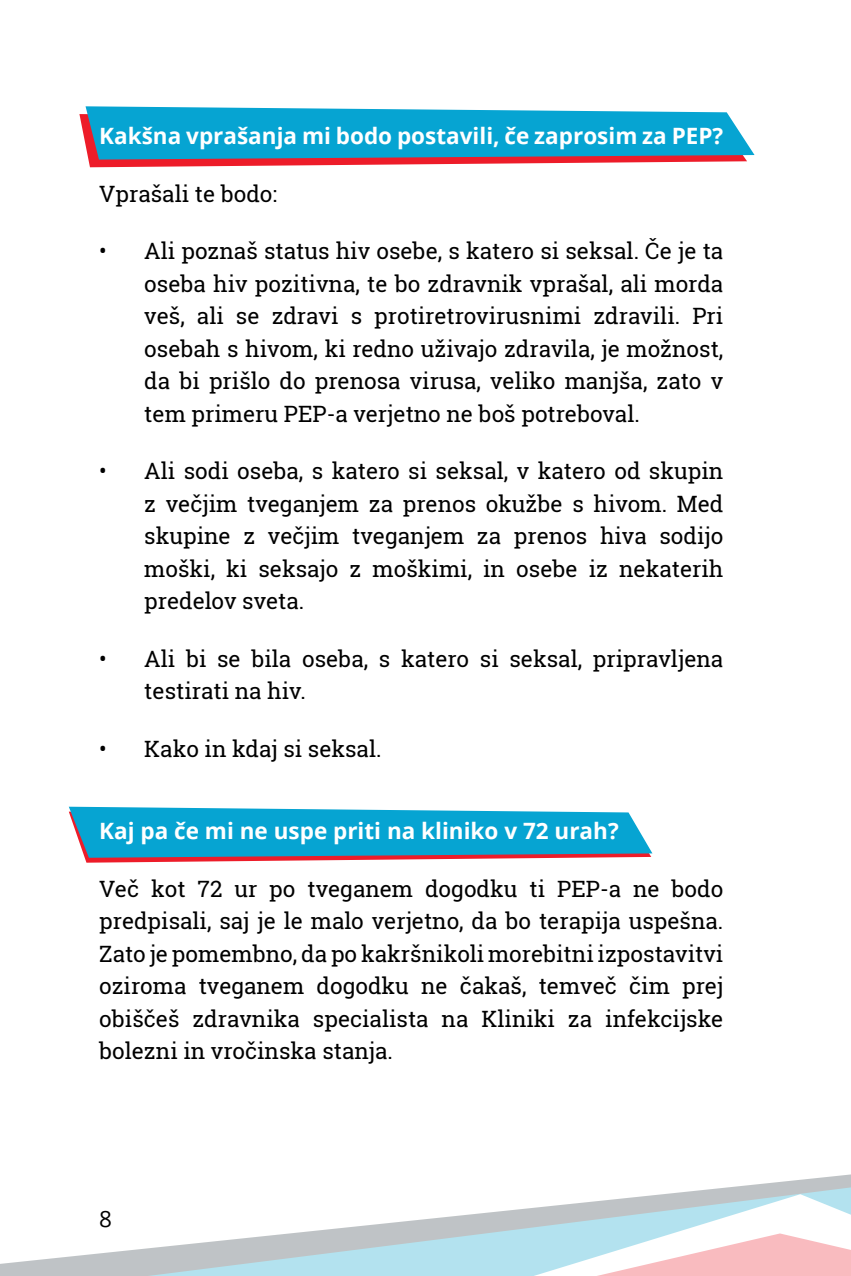
<style>
.page{position:relative;width:851px;height:1276px;background:#fff}
.page>*{position:absolute;margin:0;border:0;box-sizing:border-box;transform-origin:0 0}
.t1{font:22.5px/32.5px "Roboto Slab";color:#000;text-align:justify}
.t2{font:700 22.5px "Open Sans";color:#fff}
.t3{font:22.5px "Open Sans";color:#000}
</style>
<div class="page">
<svg style="left:0;top:1174px;width:850px;height:102px"></svg>
<svg style="left:464px;top:1194px;width:386px;height:82px"></svg>
<svg style="left:69px;top:806px;width:583px;height:56px;background:#38a5ca"></svg>
<svg style="left:79px;top:106px;width:675px;height:61px;background:#409ec3"></svg>
<p class="t2" style="left:99px;top:120px;width:625px">Kakšna vprašanja mi bodo postavili, če zaprosim za PEP?</p>
<p class="t1" style="left:99px;top:177px;width:179px">Vprašali te bodo:</p>
<p class="t1" style="left:144px;top:234px;width:580px;text-indent:-45px">• Ali poznaš status hiv osebe, s katero si seksal. Če je ta oseba hiv pozitivna, te bo zdravnik vprašal, ali morda veš, ali se zdravi s protiretrovirusnimi zdravili. Pri osebah s hivom, ki redno uživajo zdravila, je možnost, da bi prišlo do prenosa virusa, veliko manjša, zato v tem primeru PEP-a verjetno ne boš potreboval.</p>
<p class="t1" style="left:144px;top:454px;width:580px;text-indent:-45px">• Ali sodi oseba, s katero si seksal, v katero od skupin z večjim tveganjem za prenos okužbe s hivom. Med skupine z večjim tveganjem za prenos hiva sodijo moški, ki seksajo z moškimi, in osebe iz nekaterih predelov sveta.</p>
<p class="t1" style="left:144px;top:642px;width:580px;text-indent:-45px">• Ali bi se bila oseba, s katero si seksal, pripravljena testirati na hiv.</p>
<p class="t1" style="left:99px;top:732px;width:284px">• Kako in kdaj si seksal.</p>
<p class="t2" style="left:99px;top:815px;width:521px">Kaj pa če mi ne uspe priti na kliniko v 72 urah?</p>
<p class="t1" style="left:99px;top:872px;width:625px">Več kot 72 ur po tveganem dogodku ti PEP-a ne bodo predpisali, saj je le malo verjetno, da bo terapija uspešna.<br>Zato je pomembno, da po kakršnikoli morebitni izpostavitvi oziroma tveganem dogodku ne čakaš, temveč čim prej obiščeš zdravnika specialista na Kliniki za infekcijske bolezni in vročinska stanja.</p>
<p class="t3" style="left:99px;top:1203px;width:14px">8</p>
</div>
